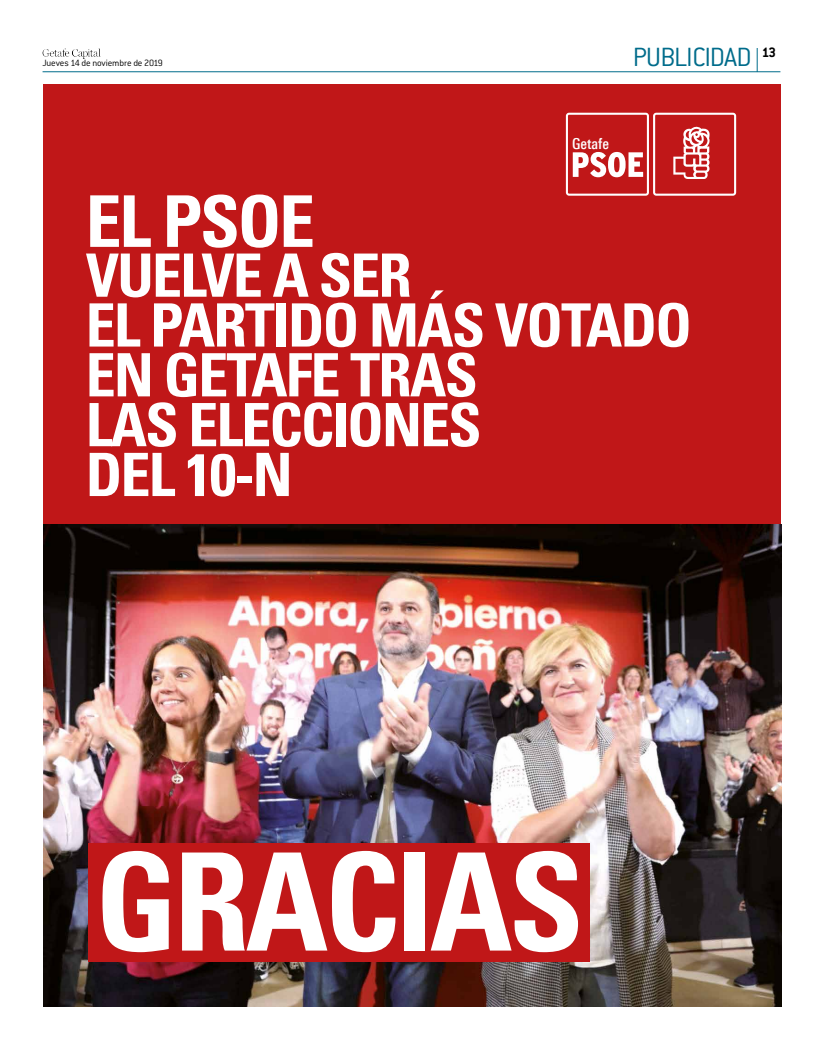
<style>
.page{position:relative;width:823px;height:1049px;background:#fff}
.page>*{position:absolute;margin:0;border:0;box-sizing:border-box;transform-origin:0 0}
.t1{font:700 condensed 135.8px "Univers LT Std";letter-spacing:-.03em;color:#fff}
.t2{font:700 condensed 71.4px "Univers LT Std";letter-spacing:-.03em;color:#fff}
.t3{font:700 condensed 59.8px/49.8px "Univers LT Std";letter-spacing:-.03em;color:#fff}
.t4{font:300 29px "Conduit ITC Std";letter-spacing:-.035em;color:#006c8b}
.t5{font:500 condensed 15.1px "LT Univers";color:#fff}
.t6{font:700 15px "Conduit ITC Std";color:#000}
.t7{font:300 10px "Conduit ITC Std";letter-spacing:-.015em;color:#000}
</style>
<div class="page">
<hr style="left:43px;top:72px;width:737px;height:1px;background:#006c8b">
<img style="left:43px;top:49px;width:58px;height:10px">
<div style="left:43px;top:84px;width:737px;height:922px;background:#c01718"></div>
<img style="left:43px;top:524px;width:737px;height:482px">
<div style="left:88px;top:843px;width:501px;height:119px;background:#c01718"></div>
<svg style="left:565px;top:113px;width:170px;height:83px"></svg>
<svg style="left:756px;top:48px;width:1px;height:24px"></svg>
<p class="t7" style="left:43px;top:57px;width:122px">Jueves 14 de noviembre de 2019</p>
<p class="t4" style="left:632px;top:40px;width:120px">PUBLICIDAD</p>
<p class="t6" style="left:761px;top:44px;width:16px">13</p>
<p class="t5" style="left:572px;top:134px;width:38px">Getafe</p>
<p class="t2" style="left:86px;top:178px;width:230px">EL PSOE</p>
<p class="t3" style="left:86px;top:250px;width:607px">VUELVE A SER<br>EL PARTIDO MÁS VOTADO<br>EN GETAFE TRAS<br>LAS ELECCIONES<br>DEL 10-N</p>
<h1 class="t1" style="left:95px;top:819px;width:490px">GRACIAS</h1>
</div>
